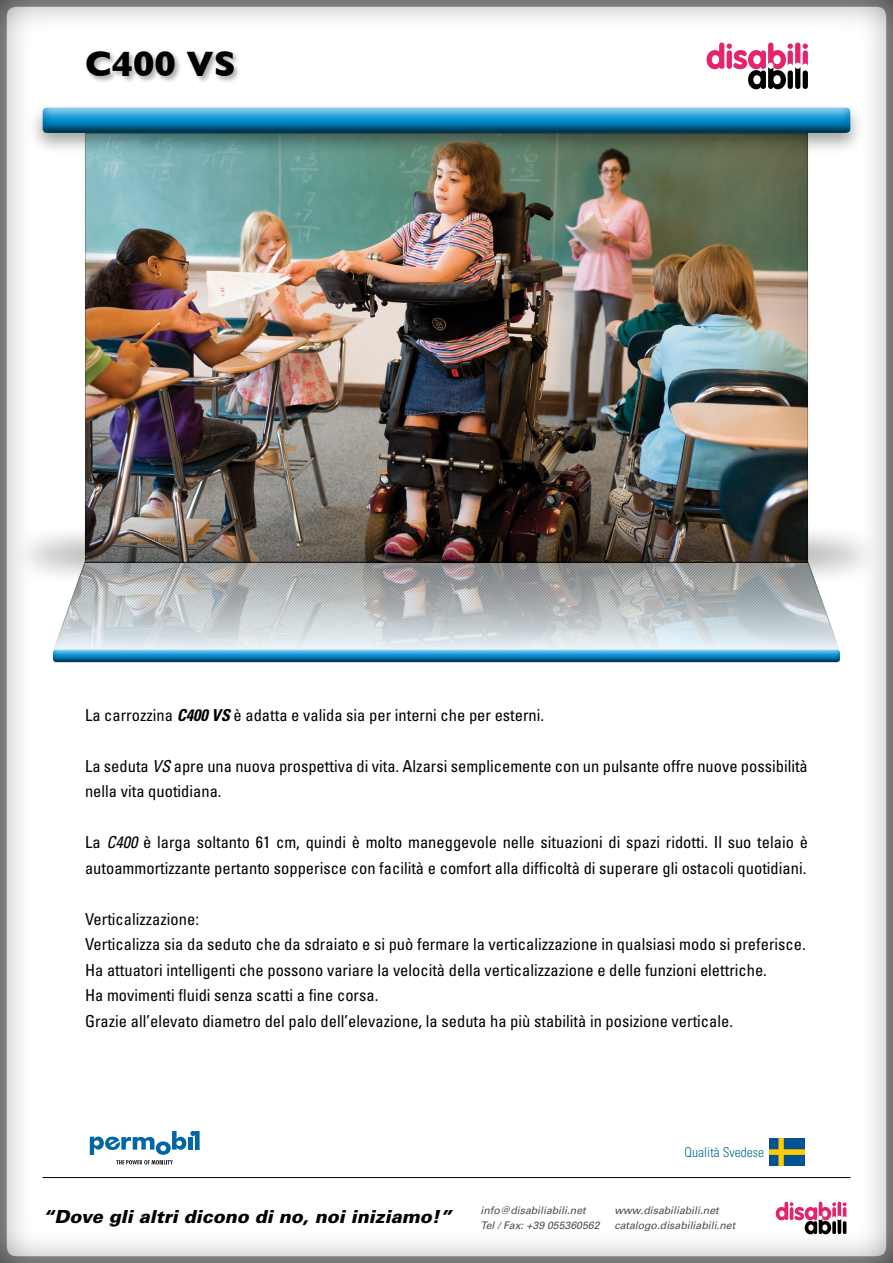
<style>
.page{position:relative;width:893px;height:1263px;background:#fff}
.page>*{position:absolute;margin:0;border:0;box-sizing:border-box;transform-origin:0 0}
.t1{font:700 36px "Gill Sans";color:#000}
.t2{font:italic 900 18px "Univers LT Std";color:#000}
.t3{font:condensed 16.5px/25.5px "Univers LT Std";color:#000}
.t4{font:300 condensed 13.5px "Univers LT Std";color:#0a6a8c}
.t5{font:italic 10.5px/15px "Univers LT Std";color:#4d4d4f}
.s1{font-weight:700;font-style:italic}
.s2{font-style:italic}
</style>
<div class="page">
<div style="left:0;top:0;width:893px;height:1263px;background:#000;opacity:.8"></div>
<div style="left:195px;top:1131px;width:5px;height:18px;background:#0067a6"></div>
<svg style="left:90px;top:1131px;width:106px;height:33px"></svg>
<div style="left:85px;top:1126px;width:119px;height:43px;border:4px solid #fff;border-radius:2px"></div>
<img style="left:770px;top:1139px;width:34px;height:26px">
<svg style="left:776px;top:1202px;width:70px;height:32px"></svg>
<hr style="left:43px;top:1177px;width:807px;height:1px;background:#000">
<div style="left:6px;top:513px;width:881px;height:83px;background:#000;opacity:.5"></div>
<svg style="left:27px;top:533px;width:839px;height:34px"></svg>
<svg style="left:706px;top:43px;width:102px;height:46px"></svg>
<div style="left:85px;top:50px;width:156px;height:33px;background:#000;opacity:.32"></div>
<div style="left:72px;top:127px;width:749px;height:437px;background:#000;opacity:.3"></div>
<div style="left:29px;top:102px;width:836px;height:53px;background:#000;opacity:.36"></div>
<div style="left:30px;top:95px;width:832px;height:29px;background:#fff"></div>
<div style="left:30px;top:107px;width:832px;height:27px;background:#000;opacity:.75"></div>
<svg style="left:53px;top:562px;width:787px;height:79px"></svg>
<div style="left:46px;top:641px;width:801px;height:17px;background:#e6f0f5"></div>
<div style="left:45px;top:649px;width:802px;height:13px;background:#000;opacity:.75"></div>
<h1 class="t1" style="left:85px;top:43px;width:152px">C400 VS</h1>
<p class="t3" style="left:85px;top:702px;width:461px">La carrozzina <span class="s1">C400 VS</span> è adatta e valida sia per interni che per esterni.</p>
<p class="t3" style="left:85px;top:753px;width:724px">La seduta <span class="s2">VS</span> apre una nuova prospettiva di vita. Alzarsi semplicemente con un pulsante offre nuove possibilità nella vita quotidiana.</p>
<p class="t3" style="left:85px;top:829px;width:724px">La <span class="s2">C400</span> è larga soltanto 61 cm, quindi è molto maneggevole nelle situazioni di spazi ridotti. Il suo telaio è autoammortizzante pertanto sopperisce con facilità e comfort alla difficoltà di superare gli ostacoli quotidiani.</p>
<p class="t3" style="left:85px;top:906px;width:722px">Verticalizzazione:<br>Verticalizza sia da seduto che da sdraiato e si può fermare la verticalizzazione in qualsiasi modo si preferisce.<br>Ha attuatori intelligenti che possono variare la velocità della verticalizzazione e delle funzioni elettriche.<br>Ha movimenti fluidi senza scatti a fine corsa.<br>Grazie all’elevato diametro del palo dell’elevazione, la seduta ha più stabilità in posizione verticale.</p>
<p class="t2" style="left:43px;top:1205px;width:411px">“Dove gli altri dicono di no, noi iniziamo!”</p>
<p class="t4" style="left:685px;top:1144px;width:81px">Qualità Svedese</p>
<p class="t5" style="left:480px;top:1202px;width:121px">info@disabiliabili.net<br>Tel / Fax: +39 055360562</p>
<p class="t5" style="left:614px;top:1202px;width:122px">www.disabiliabili.net catalogo.disabiliabili.net</p>
</div>
